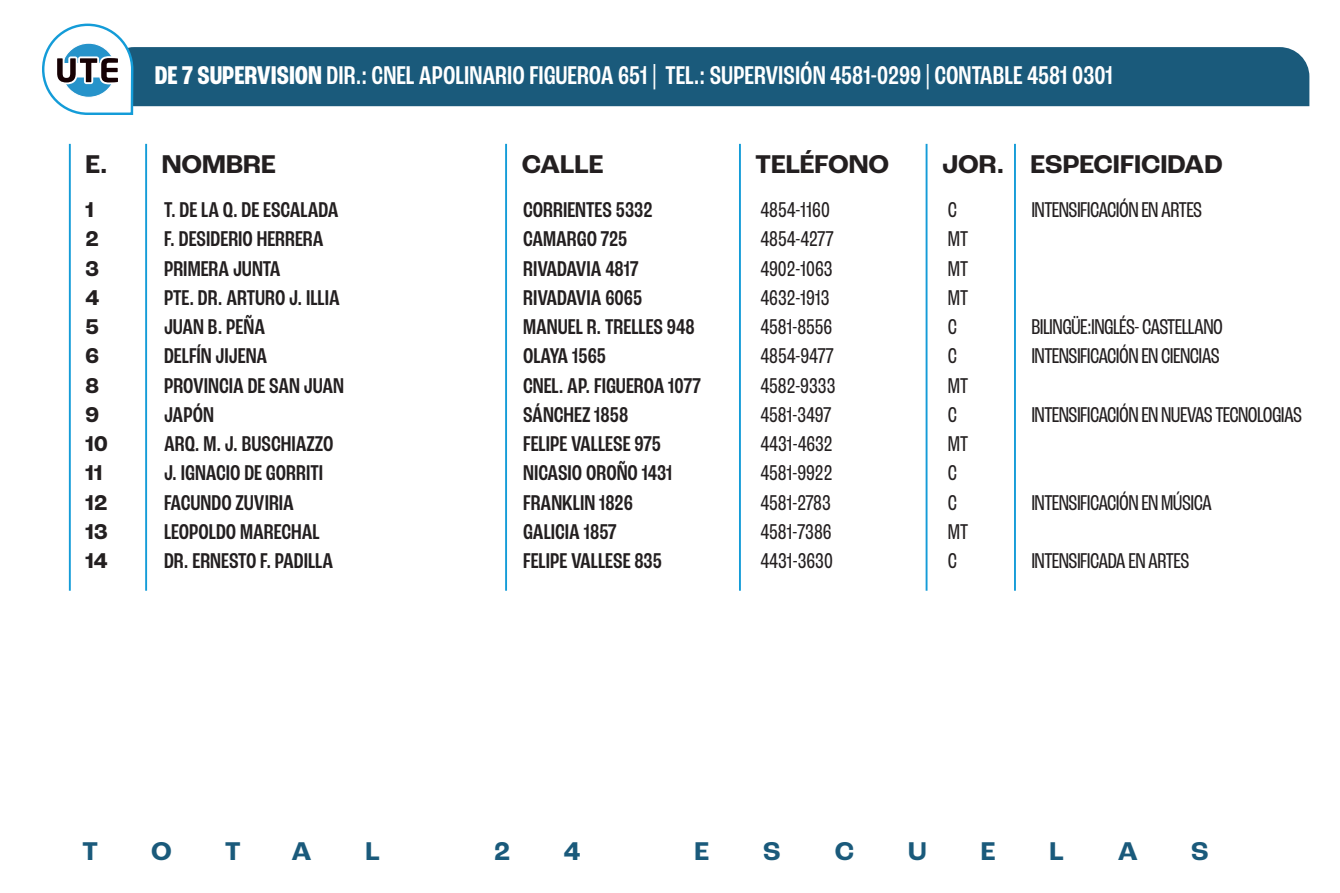
<style>
.page{position:relative;width:1340px;height:893px;background:#fff}
.page>*{position:absolute;margin:0;border:0;box-sizing:border-box;transform-origin:0 0}
.t1{font:500 condensed 27px "Roc Grotesk";color:#fff}
.t2{font:700 27px "Roc Grotesk";color:#231f20}
.t3{font:700 27px "Roc Grotesk";color:#1a5a7b}
.t4{font:700 condensed 27px "Roc Grotesk";color:#fff}
.t5{font:500 condensed 22.5px/29.2px "Roc Grotesk";color:#231f20}
.t6{font:condensed 22.5px/29.2px "Roc Grotesk";letter-spacing:-.025em;color:#231f20}
.t7{font:condensed 22.5px/29.2px "Roc Grotesk";color:#231f20}
.t8{font:700 22.5px/29.2px "Roc Grotesk";color:#231f20}
.s1{font-weight:700}
</style>
<div class="page">
<hr style="left:69px;top:144px;width:2px;height:447px;background:#149cd8">
<hr style="left:145px;top:144px;width:2px;height:447px;background:#149cd8">
<hr style="left:505px;top:144px;width:2px;height:447px;background:#149cd8">
<hr style="left:739px;top:144px;width:2px;height:447px;background:#149cd8">
<hr style="left:925px;top:144px;width:2px;height:447px;background:#149cd8">
<hr style="left:1014px;top:144px;width:1px;height:447px;background:#149cd8">
<div style="left:135px;top:47px;width:1174px;height:59px;background:#1a5a7b"></div>
<svg style="left:42px;top:23px;width:93px;height:92px"></svg>
<p class="t1" style="left:150px;top:59px;width:964px"><span class="s1">ADULTOS PRIMARIA</span> DIR.: CNEL APOLINARIO FIGUEROA 651 | TEL.: SUPERVISIÓN 4581-0299 | CONTABLE 4581 0301</p>
<p class="t4" style="left:155px;top:59px;width:169px">DE 7 SUPERVISION</p>
<p class="t2" style="left:162px;top:147px;width:115px">NOMBRE</p>
<p class="t2" style="left:521px;top:147px;width:83px">CALLE</p>
<p class="t2" style="left:755px;top:147px;width:135px">TELÉFONO</p>
<p class="t2" style="left:942px;top:147px;width:282px">JOR. ESPECIFICIDAD</p>
<p class="t2" style="left:85px;top:147px;width:24px">E.</p>
<p class="t8" style="left:85px;top:195px;width:24px">1<br>2<br>3<br>4<br>5<br>6<br>8<br>9<br>10<br>11<br>12<br>13<br>14</p>
<p class="t5" style="left:164px;top:195px;width:181px">T. DE LA Q. DE ESCALADA<br>F. DESIDERIO HERRERA<br>PRIMERA JUNTA<br>PTE. DR. ARTURO J. ILLIA<br>JUAN B. PEÑA<br>DELFÍN JIJENA<br>PROVINCIA DE SAN JUAN<br>JAPÓN<br>ARQ. M. J. BUSCHIAZZO<br>J. IGNACIO DE GORRITI<br>FACUNDO ZUVIRIA<br>LEOPOLDO MARECHAL<br>DR. ERNESTO F. PADILLA</p>
<p class="t5" style="left:523px;top:195px;width:179px">CORRIENTES 5332<br>CAMARGO 725<br>RIVADAVIA 4817<br>RIVADAVIA 6065<br>MANUEL R. TRELLES 948<br>OLAYA 1565<br>CNEL. AP. FIGUEROA 1077<br>SÁNCHEZ 1858<br>FELIPE VALLESE 975<br>NICASIO OROÑO 1431<br>FRANKLIN 1826<br>GALICIA 1857<br>FELIPE VALLESE 835</p>
<p class="t7" style="left:760px;top:195px;width:76px">4854-1160<br>4854-4277<br>4902-1063<br>4632-1913<br>4581-8556<br>4854-9477<br>4582-9333<br>4581-3497<br>4431-4632<br>4581-9922<br>4581-2783<br>4581-7386<br>4431-3630</p>
<p class="t7" style="left:947px;top:195px;width:22px">C<br>MT<br>MT<br>MT<br>C<br>C<br>MT<br>C<br>MT<br>C<br>C<br>MT<br>C</p>
<p class="t6" style="left:1031px;top:195px;width:172px">INTENSIFICACIÓN EN ARTES</p>
<p class="t6" style="left:1031px;top:312px;width:193px">BILINGÜE:INGLÉS- CASTELLANO<br>INTENSIFICACIÓN EN CIENCIAS</p>
<p class="t6" style="left:1031px;top:400px;width:272px">INTENSIFICACIÓN EN NUEVAS TECNOLOGIAS</p>
<p class="t6" style="left:1031px;top:488px;width:182px">INTENSIFICACIÓN EN MÚSICA</p>
<p class="t6" style="left:1031px;top:546px;width:159px">INTENSIFICADA EN ARTES</p>
<p class="t3" style="left:83px;top:834px;width:17px">T</p>
<p class="t3" style="left:151px;top:834px;width:22px">O</p>
<p class="t3" style="left:225px;top:834px;width:17px">T</p>
<p class="t3" style="left:291px;top:834px;width:22px">A</p>
<p class="t3" style="left:365px;top:834px;width:16px">L</p>
<p class="t3" style="left:494px;top:834px;width:18px">2</p>
<p class="t3" style="left:564px;top:834px;width:18px">4</p>
<p class="t3" style="left:694px;top:834px;width:16px">E</p>
<p class="t3" style="left:763px;top:834px;width:19px">S</p>
<p class="t3" style="left:834px;top:834px;width:21px">C</p>
<p class="t3" style="left:908px;top:834px;width:20px">U</p>
<p class="t3" style="left:980px;top:834px;width:16px">E</p>
<p class="t3" style="left:1049px;top:834px;width:16px">L</p>
<p class="t3" style="left:1117px;top:834px;width:22px">A</p>
<p class="t3" style="left:1191px;top:834px;width:19px">S</p>
</div>
